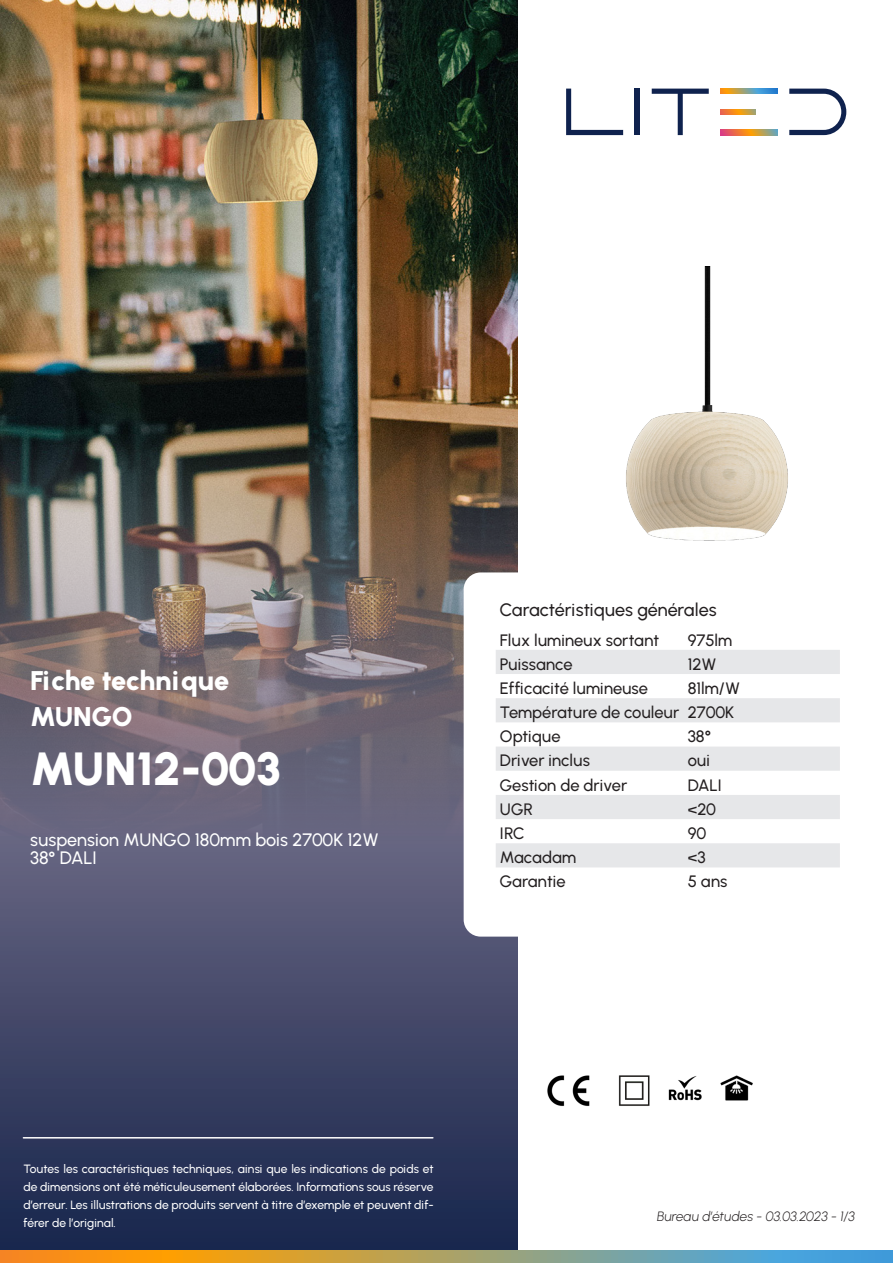
<style>
.page{position:relative;width:893px;height:1263px;background:#fff}
.page>*{position:absolute;margin:0;border:0;box-sizing:border-box;transform-origin:0 0}
.t1{font:900 46.5px "Urbanist";color:#fff}
.Texte_courant{font:900 27px "Urbanist";letter-spacing:-.01em;color:#fff}
.Texte_courant-2{font:500 18px/18px "Urbanist";color:#fff}
.t2{font:500 18px "Urbanist";letter-spacing:-.005em;color:#231f20}
.Texte_courant-3{font:500 16.5px "Urbanist";color:#231f20}
.Texte_courant-4{font:italic 300 13.5px "Urbanist";color:#231f20}
.Texte_courant-5{font:500 12px/18px "Urbanist";letter-spacing:-.005em;color:#fff;text-align:justify}
</style>
<div class="page">
<img style="left:0;top:0;width:517px;height:277px">
<img style="left:0;top:277px;width:517px;height:974px">
<hr style="left:23px;top:1137px;width:410px;height:1px;background:#fff">
<img style="left:626px;top:266px;width:162px;height:275px">
<svg style="left:566px;top:89px;width:57px;height:46px"></svg>
<svg style="left:789px;top:89px;width:57px;height:46px"></svg>
<svg style="left:720px;top:89px;width:57px;height:5px"></svg>
<svg style="left:720px;top:109px;width:36px;height:5px"></svg>
<svg style="left:720px;top:130px;width:57px;height:5px"></svg>
<div style="left:635px;top:89px;width:5px;height:46px;background:#0f224e"></div>
<svg style="left:652px;top:89px;width:57px;height:46px"></svg>
<div style="left:464px;top:572px;width:403px;height:364px;background:#fff;border-radius:17px"></div>
<svg style="left:496px;top:650px;width:344px;height:217px;fill:#e6e7e9"></svg>
<svg style="left:0;top:1251px;width:893px;height:12px;background:#a79e6b"></svg>
<img style="left:618px;top:1075px;width:32px;height:31px">
<img style="left:547px;top:1075px;width:43px;height:31px">
<img style="left:668px;top:1076px;width:34px;height:25px">
<img style="left:720px;top:1075px;width:33px;height:26px">
<p class="Texte_courant" style="left:30px;top:664px;width:201px">Fiche technique</p>
<p class="Texte_courant" style="left:30px;top:700px;width:104px">MUNGO</p>
<p class="t1" style="left:30px;top:741px;width:252px">MUN12-003</p>
<p class="Texte_courant-2" style="left:30px;top:831px;width:350px">suspension MUNGO 180mm bois 2700K 12W<br>38° DALI</p>
<p class="t2" style="left:500px;top:599px;width:218px">Caractéristiques générales</p>
<p class="Texte_courant-3" style="left:500px;top:630px;width:161px">Flux lumineux sortant</p>
<p class="Texte_courant-3" style="left:688px;top:630px;width:46px">975lm</p>
<p class="Texte_courant-3" style="left:500px;top:654px;width:74px">Puissance</p>
<p class="Texte_courant-3" style="left:688px;top:654px;width:30px">12W</p>
<p class="Texte_courant-3" style="left:500px;top:678px;width:150px">Efficacité lumineuse</p>
<p class="Texte_courant-3" style="left:688px;top:678px;width:54px">81lm/W</p>
<p class="Texte_courant-3" style="left:500px;top:702px;width:181px">Température de couleur</p>
<p class="Texte_courant-3" style="left:688px;top:702px;width:48px">2700K</p>
<p class="Texte_courant-3" style="left:500px;top:727px;width:62px">Optique</p>
<p class="Texte_courant-3" style="left:688px;top:727px;width:25px">38°</p>
<p class="Texte_courant-3" style="left:500px;top:751px;width:92px">Driver inclus</p>
<p class="Texte_courant-3" style="left:688px;top:751px;width:24px">oui</p>
<p class="Texte_courant-3" style="left:500px;top:775px;width:129px">Gestion de driver</p>
<p class="Texte_courant-3" style="left:688px;top:775px;width:35px">DALI</p>
<p class="Texte_courant-3" style="left:500px;top:799px;width:35px">UGR</p>
<p class="Texte_courant-3" style="left:688px;top:799px;width:30px">&lt;20</p>
<p class="Texte_courant-3" style="left:500px;top:823px;width:26px">IRC</p>
<p class="Texte_courant-3" style="left:688px;top:823px;width:20px">90</p>
<p class="Texte_courant-3" style="left:500px;top:847px;width:78px">Macadam</p>
<p class="Texte_courant-3" style="left:688px;top:847px;width:19px">&lt;3</p>
<p class="Texte_courant-3" style="left:500px;top:872px;width:67px">Garantie</p>
<p class="Texte_courant-3" style="left:688px;top:872px;width:41px">5 ans</p>
<p class="Texte_courant-5" style="left:23px;top:1160px;width:412px">Toutes les caractéristiques techniques, ainsi que les indications de poids et de dimensions ont été méticuleusement élaborées. Informations sous réserve d’erreur. Les illustrations de produits servent à titre d’exemple et peuvent dif&shy;férer de l’original.</p>
<p class="Texte_courant-4" style="left:658px;top:1208px;width:199px">Bureau d’études - 03.03.2023 - 1/3</p>
</div>
